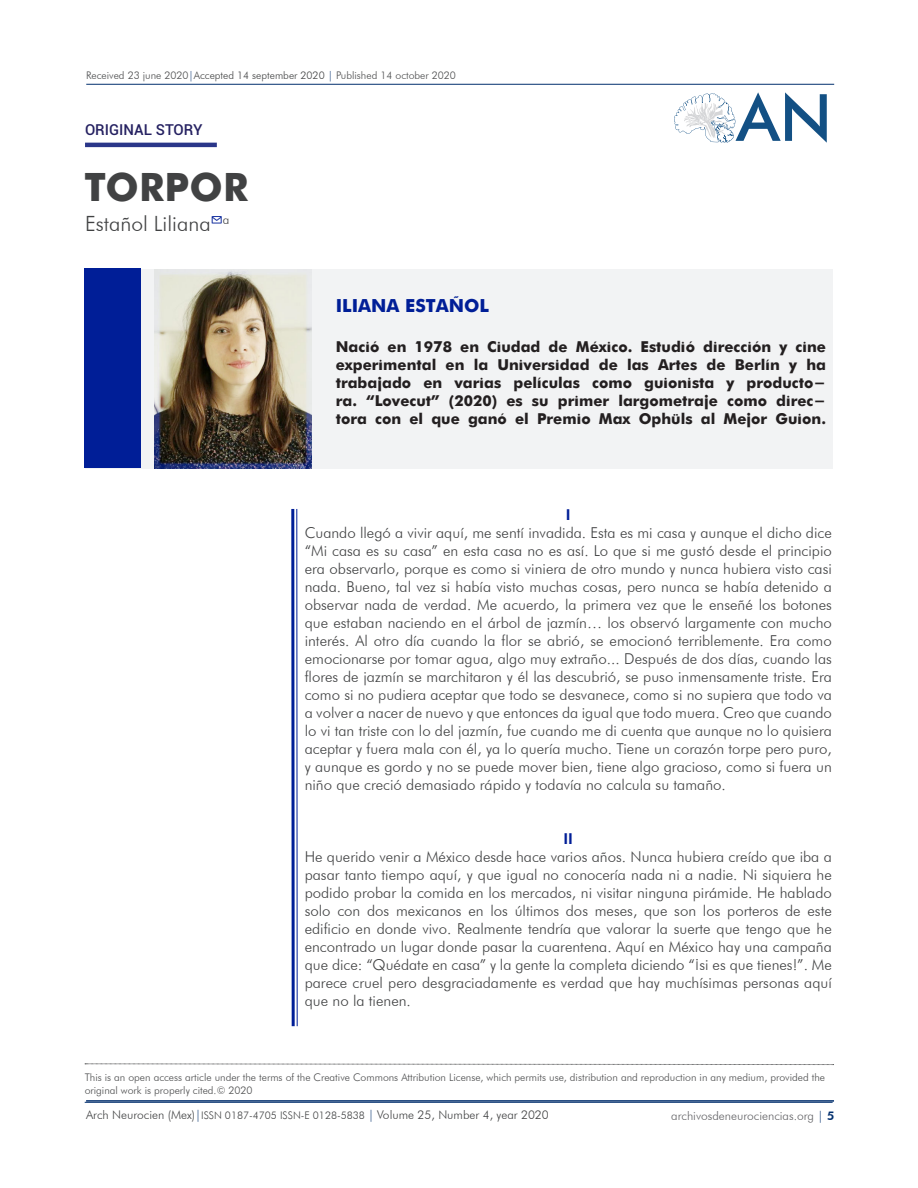
<style>
.page{position:relative;width:918px;height:1188px;background:#fff}
.page>*{position:absolute;margin:0;border:0;box-sizing:border-box;transform-origin:0 0}
.t1{font:500 65.25px "Futura BT";color:#135084}
.SubTexto{font:700 39px "Futura";letter-spacing:.005em;color:#414243}
.SubTexto-2{font:300 21px "Futura BT";color:#414243}
.t2{font:700 18px "Futura";color:#001e97}
.SubTexto-3{font:300 15px/18px "Futura BT";color:#414243;text-align:justify}
.t3{font:700 15px/18px "Futura";color:#231f20;text-align:justify}
.t4{font:500 15px "Roboto";color:#252161}
.SubTexto-4{font:800 15px "Futura BT";color:#001e97}
.t5{font:300 12px "Futura BT";color:#414243}
.Estilo_de_párrafo_1{font:300 12px "Futura BT";color:#636366}
.t6{font:300 10.5px/12.6px "Futura BT";color:#4b4c4d}
.s1{color:#022f6e}
.s2{color:#414243}
.s3{font-size:10.5px}
.s4{font-weight:800;color:#022f6e}
</style>
<div class="page">
<hr style="left:86px;top:84px;width:748px;height:1px;background:#022f6e">
<svg style="left:674px;top:94px;width:62px;height:49px"></svg>
<hr style="left:86px;top:1100px;width:748px;height:2px;background:#022f6e">
<hr style="left:85px;top:143px;width:132px;height:4px;background:#2a3689">
<hr style="left:85px;top:1102px;width:748px;height:1px;background:#022f6e">
<svg style="left:85px;top:1063px;width:749px;height:2px"></svg>
<hr style="left:296px;top:509px;width:2px;height:517px;background:#001e97">
<svg style="left:291px;top:509px;width:4px;height:517px;background:#3f55b0"></svg>
<div style="left:85px;top:269px;width:748px;height:200px;background:#f2f3f4"></div>
<div style="left:84px;top:268px;width:56px;height:200px;background:#001e97"></div>
<img style="left:154px;top:270px;width:158px;height:199px">
<p class="t6" style="left:86px;top:69px;width:371px">Received 23 june 2020<span class="s1">|</span><span class="s2">Accepted 14 september 2020</span> <span class="s1">|</span> Published 14 october 2020</p>
<p class="t4" style="left:85px;top:119px;width:119px">ORIGINAL STORY</p>
<p class="SubTexto" style="left:84px;top:158px;width:165px">TORPOR</p>
<p class="SubTexto-2" style="left:85px;top:211px;width:146px">Estañol Liliana<sup>✉</sup><sup>a</sup></p>
<h1 class="t1" style="left:737px;top:78px;width:97px">AN</h1>
<p class="t2" style="left:336px;top:293px;width:155px">ILIANA ESTAÑOL</p>
<p class="t3" style="left:336px;top:337px;width:492px">Nació en 1978 en Ciudad de México. Estudió dirección y cine experimental en la Universidad de las Artes de Berlín y ha trabajado en varias películas como guionista y producto&shy;ra. “Lovecut” (2020) es su primer largometraje como direc&shy;tora con el que ganó el Premio Max Ophüls al Mejor Guion.</p>
<p class="SubTexto-4" style="left:566px;top:506px;width:6px">I</p>
<p class="SubTexto-3" style="left:305px;top:524px;width:529px">Cuando llegó a vivir aquí, me sentí invadida. Esta es mi casa y aunque el dicho dice “Mi casa es su casa” en esta casa no es así. Lo que si me gustó desde el principio era observarlo, porque es como si viniera de otro mundo y nunca hubiera visto casi nada. Bueno, tal vez si había visto muchas cosas, pero nunca se había detenido a observar nada de verdad. Me acuerdo, la primera vez que le enseñé los botones que estaban naciendo en el árbol de jazmín… los observó largamente con mucho interés. Al otro día cuando la flor se abrió, se emocionó terriblemente. Era como emocionarse por tomar agua, algo muy extraño... Después de dos días, cuando las flores de jazmín se marchitaron y él las descubrió, se puso inmensamente triste. Era como si no pudiera aceptar que todo se desvanece, como si no supiera que todo va a volver a nacer de nuevo y que entonces da igual que todo muera. Creo que cuando lo vi tan triste con lo del jazmín, fue cuando me di cuenta que aunque no lo quisiera aceptar y fuera mala con él, ya lo quería mucho. Tiene un corazón torpe pero puro, y aunque es gordo y no se puede mover bien, tiene algo gracioso, como si fuera un niño que creció demasiado rápido y todavía no calcula su tamaño.</p>
<p class="SubTexto-4" style="left:564px;top:830px;width:11px">II</p>
<p class="SubTexto-3" style="left:305px;top:848px;width:529px">He querido venir a México desde hace varios años. Nunca hubiera creído que iba a pasar tanto tiempo aquí, y que igual no conocería nada ni a nadie. Ni siquiera he podido probar la comida en los mercados, ni visitar ninguna pirámide. He hablado solo con dos mexicanos en los últimos dos meses, que son los porteros de este edificio en donde vivo. Realmente tendría que valorar la suerte que tengo que he encontrado un lugar donde pasar la cuarentena. Aquí en México hay una campaña que dice: “Quédate en casa” y la gente la completa diciendo “¡si es que tienes!”. Me parece cruel pero desgraciadamente es verdad que hay muchísimas personas aquí que no la tienen.</p>
<p class="t6" style="left:85px;top:1071px;width:742px">This is an open access article under the terms of the Creative Commons Attribution License, which permits use, distribution and reproduction in any medium, provided the original work is properly cited.© 2020</p>
<p class="t5" style="left:86px;top:1108px;width:464px">Arch Neurocien (Mex)<span class="s1">|</span><span class="s3">ISSN 0187-4705 ISSN-E 0128-5838</span> <span class="s1">|</span> Volume 25, Number 4, year 2020</p>
<p class="Estilo_de_párrafo_1" style="left:671px;top:1108px;width:165px">archivosdeneurociencias.org <span class="s1">|</span> <span class="s4">5</span></p>
</div>
